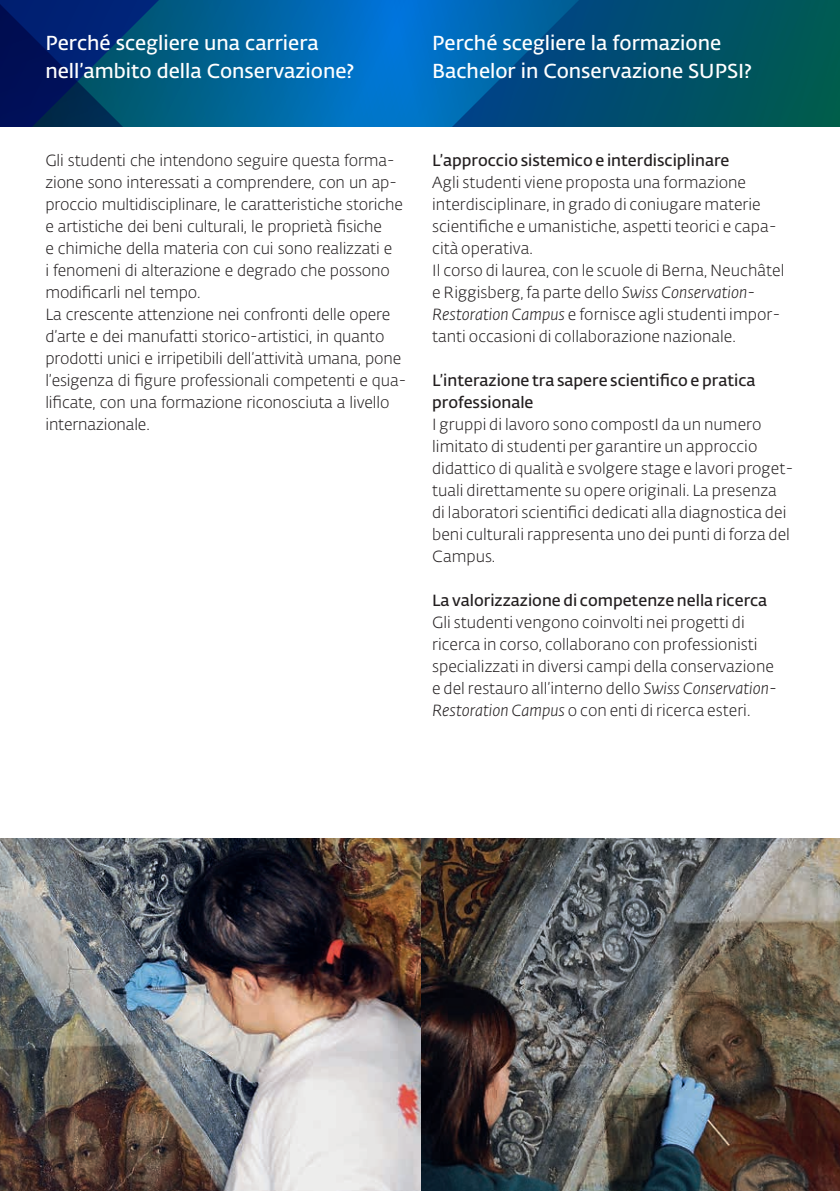
<style>
.page{position:relative;width:840px;height:1191px;background:#fff}
.page>*{position:absolute;margin:0;border:0;box-sizing:border-box;transform-origin:0 0}
.t1{font:600 20px/27.6px "SUPSI Fedra Sans";color:#fff}
.t2{font:300 16px/22px "SUPSI Fedra Sans";color:#231f20}
.t3{font:600 16px/22px "SUPSI Fedra Sans";color:#231f20}
.s1{font-style:italic}
</style>
<div class="page">
<div style="left:0;top:0;width:839px;height:131px;background:#005856"></div>
<svg style="left:0;top:0;width:750px;height:127px"></svg>
<div style="left:0;top:127px;width:839px;height:1064px;background:#fff"></div>
<img style="left:0;top:838px;width:839px;height:353px">
<p class="t1" style="left:45px;top:29px;width:310px">Perché scegliere una carriera nell’ambito della Conservazione?</p>
<p class="t1" style="left:432px;top:29px;width:321px">Perché scegliere la formazione<br>Bachelor in Conservazione SUPSI?</p>
<p class="t2" style="left:45px;top:149px;width:362px">Gli studenti che intendono seguire questa forma&shy;zione sono interessati a comprendere, con un ap&shy;proccio multidisciplinare, le caratteristiche storiche e artistiche dei beni culturali, le proprietà fisiche<br>e chimiche della materia con cui sono realizzati e<br>i fenomeni di alterazione e degrado che possono modificarli nel tempo.<br>La crescente attenzione nei confronti delle opere d’arte e dei manufatti storico-artistici, in quanto prodotti unici e irripetibili dell’attività umana, pone l’esigenza di figure professionali competenti e qua&shy;lificate, con una formazione riconosciuta a livello internazionale.</p>
<p class="t3" style="left:432px;top:148px;width:298px">L’approccio sistemico e interdisciplinare</p>
<p class="t2" style="left:432px;top:171px;width:353px">Agli studenti viene proposta una formazione interdisciplinare, in grado di coniugare materie scientifiche e umanistiche, aspetti teorici e capa&shy;cità operativa.<br>Il corso di laurea, con le scuole di Berna, Neuchâtel e Riggisberg, fa parte dello <span class="s1">Swiss Conservation-Restoration Campus</span> e fornisce agli studenti impor&shy;tanti occasioni di collaborazione nazionale.</p>
<p class="t3" style="left:432px;top:368px;width:324px">L’interazione tra sapere scientifico e pratica professionale</p>
<p class="t2" style="left:432px;top:413px;width:363px">I gruppi di lavoro sono compostI da un numero limitato di studenti per garantire un approccio didattico di qualità e svolgere stage e lavori proget&shy;tuali direttamente su opere originali. La presenza di laboratori scientifici dedicati alla diagnostica dei beni culturali rappresenta uno dei punti di forza del Campus.</p>
<p class="t3" style="left:432px;top:588px;width:336px">La valorizzazione di competenze nella ricerca</p>
<p class="t2" style="left:432px;top:611px;width:346px">Gli studenti vengono coinvolti nei progetti di ricerca in corso, collaborano con professionisti specializzati in diversi campi della conservazione e del restauro all’interno dello <span class="s1">Swiss Conservation-Restoration Campus</span> o con enti di ricerca esteri.</p>
</div>
